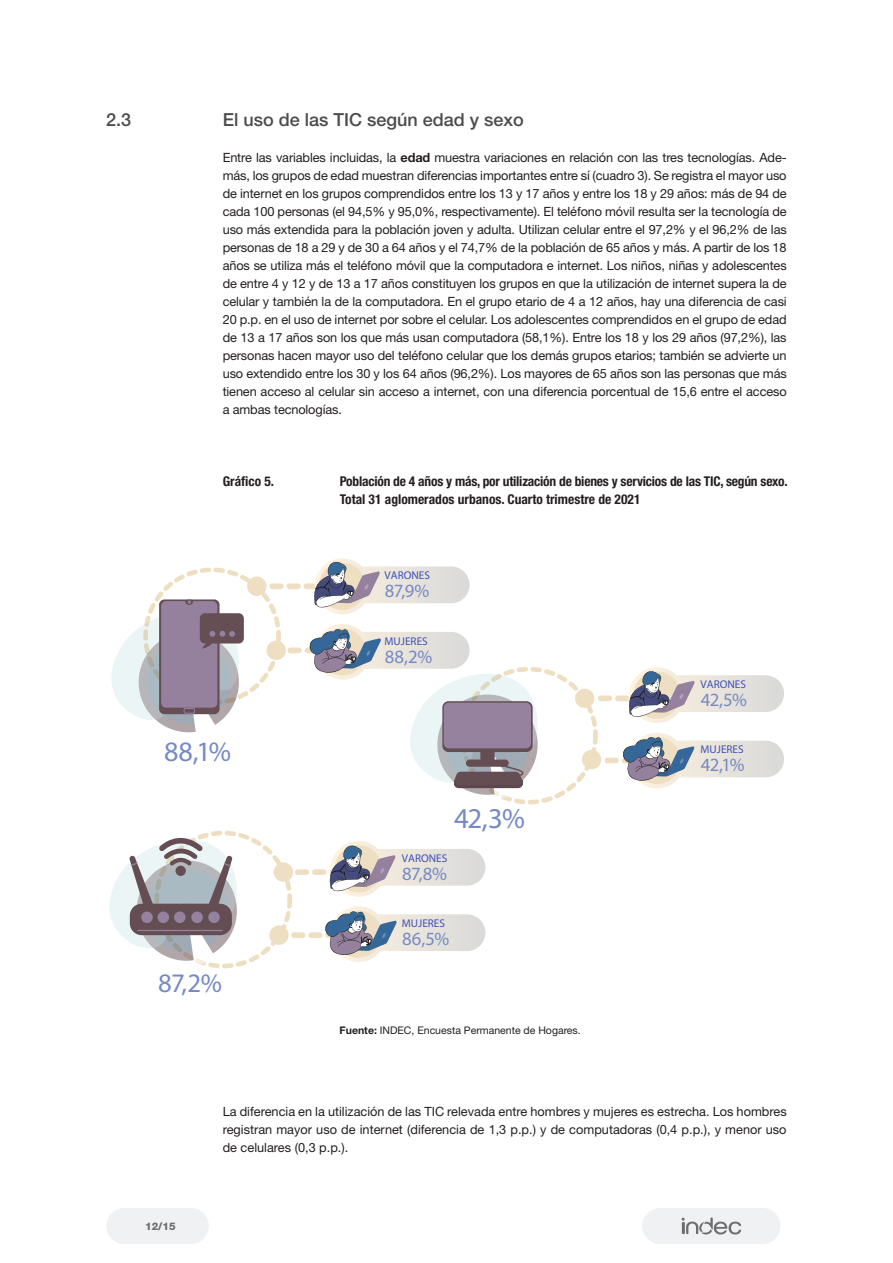
<style>
.page{position:relative;width:893px;height:1263px;background:#fff}
.page>*{position:absolute;margin:0;border:0;box-sizing:border-box;transform-origin:0 0}
.t1{font:700 28.8px "Helvetica Neue LT Std";color:#758ac5}
.t2{font:700 28.2px "Helvetica Neue LT Std";color:#758ac5}
.t3{font:700 26.7px "Helvetica Neue LT Std";color:#758ac5}
.t4{font:700 18.75px "Helvetica Neue LT Std";letter-spacing:-.03em;color:#758ac5}
.H3_título{font:500 18px "Helvetica Neue LT Std";color:#4b4c4d}
.Cuadro_Gráfico_títul{font:700 condensed 13.5px/18px "Helvetica Neue LT Std";letter-spacing:-.015em;color:#231f20}
.texto{font:12.75px/18px "Helvetica Neue LT Std";letter-spacing:-.01em;color:#231f20;text-align:justify}
.t5{font:11.25px "Helvetica Neue LT Std";color:#3f51b5}
.nota_C_G{font:10.5px "Helvetica Neue LT Std";color:#231f20}
.t6{font:800 10.5px "Helvetica Neue LT Std";color:#6c6d70}
.s1{font-weight:700}
</style>
<div class="page">
<div style="left:642px;top:1208px;width:36px;height:36px;background:#f0f1f2;border-radius:50%"></div>
<div style="left:106px;top:1208px;width:36px;height:36px;background:#f0f1f2;border-radius:50%"></div>
<div style="left:745px;top:1208px;width:36px;height:36px;background:#f0f1f2;border-radius:50%"></div>
<div style="left:173px;top:1208px;width:36px;height:36px;background:#f0f1f2;border-radius:50%"></div>
<div style="left:663px;top:1208px;width:103px;height:36px;background:#f0f1f2"></div>
<div style="left:127px;top:1208px;width:67px;height:36px;background:#f0f1f2"></div>
<svg style="left:682px;top:1217px;width:59px;height:17px"></svg>
<div style="left:460px;top:667px;width:138px;height:137px;border:5px dashed #efdfc2;border-radius:50%"></div>
<div style="left:247px;top:577px;width:19px;height:19px;background:#efdfc2;border-radius:50%"></div>
<div style="left:266px;top:641px;width:20px;height:19px;background:#efdfc2;border-radius:50%"></div>
<div style="left:274px;top:862px;width:19px;height:20px;background:#efdfc2;border-radius:50%"></div>
<div style="left:269px;top:925px;width:20px;height:20px;background:#efdfc2;border-radius:50%"></div>
<div style="left:575px;top:689px;width:19px;height:19px;background:#efdfc2;border-radius:50%"></div>
<div style="left:582px;top:750px;width:19px;height:19px;background:#efdfc2;border-radius:50%"></div>
<svg style="left:272px;top:558px;width:198px;height:56px"></svg>
<svg style="left:290px;top:624px;width:248px;height:176px"></svg>
<svg style="left:298px;top:841px;width:187px;height:56px"></svg>
<svg style="left:294px;top:906px;width:191px;height:56px"></svg>
<svg style="left:601px;top:667px;width:183px;height:56px"></svg>
<svg style="left:607px;top:733px;width:177px;height:55px"></svg>
<div style="left:159px;top:599px;width:61px;height:115px;background:#654e54;border-radius:5px"></div>
<div style="left:161px;top:601px;width:56px;height:107px;background:#95819d;border-radius:5px"></div>
<svg style="left:185px;top:599px;width:8px;height:6px"></svg>
<div style="left:200px;top:613px;width:44px;height:30px;background:#654e54;border-radius:5px"></div>
<svg style="left:111px;top:611px;width:128px;height:122px"></svg>
<svg style="left:109px;top:831px;width:128px;height:135px"></svg>
<p class="H3_título" style="left:106px;top:109px;width:27px">2.3</p>
<p class="H3_título" style="left:223px;top:109px;width:303px">El uso de las TIC según edad y sexo</p>
<p class="texto" style="left:223px;top:148px;width:566px">Entre las variables incluidas, la <span class="s1">edad</span> muestra variaciones en relación con las tres tecnologías. Ade&shy;más, los grupos de edad muestran diferencias importantes entre sí (cuadro 3). Se registra el mayor uso de internet en los grupos comprendidos entre los 13 y 17 años y entre los 18 y 29 años: más de 94 de cada 100 personas (el 94,5% y 95,0%, respectivamente). El teléfono móvil resulta ser la tecnología de uso más extendida para la población joven y adulta. Utilizan celular entre el 97,2% y el 96,2% de las personas de 18 a 29 y de 30 a 64 años y el 74,7% de la población de 65 años y más. A partir de los 18 años se utiliza más el teléfono móvil que la computadora e internet. Los niños, niñas y adolescentes de entre 4 y 12 y de 13 a 17 años constituyen los grupos en que la utilización de internet supera la de celular y también la de la computadora. En el grupo etario de 4 a 12 años, hay una diferencia de casi 20 p.p. en el uso de internet por sobre el celular. Los adolescentes comprendidos en el grupo de edad de 13 a 17 años son los que más usan computadora (58,1%). Entre los 18 y los 29 años (97,2%), las personas hacen mayor uso del teléfono celular que los demás grupos etarios; también se advierte un uso extendido entre los 30 y los 64 años (96,2%). Los mayores de 65 años son las personas que más tienen acceso al celular sin acceso a internet, con una diferencia porcentual de 15,6 entre el acceso a ambas tecnologías.</p>
<p class="Cuadro_Gráfico_títul" style="left:223px;top:472px;width:53px">Gráfico 5.</p>
<p class="Cuadro_Gráfico_títul" style="left:340px;top:472px;width:450px">Población de 4 años y más, por utilización de bienes y servicios de las TIC, según sexo.<br>Total 31 aglomerados urbanos. Cuarto trimestre de 2021</p>
<p class="t5" style="left:385px;top:568px;width:47px">VARONES</p>
<p class="t4" style="left:385px;top:579px;width:46px">87,9%</p>
<p class="t5" style="left:385px;top:634px;width:45px">MUJERES</p>
<p class="t2" style="left:164px;top:734px;width:69px">88,1%</p>
<p class="t3" style="left:158px;top:966px;width:65px">87,2%</p>
<p class="t4" style="left:385px;top:645px;width:49px">88,2%</p>
<p class="t1" style="left:454px;top:800px;width:72px">42,3%</p>
<p class="t5" style="left:402px;top:851px;width:47px">VARONES</p>
<p class="t4" style="left:402px;top:862px;width:46px">87,8%</p>
<p class="t5" style="left:402px;top:916px;width:45px">MUJERES</p>
<p class="t4" style="left:402px;top:927px;width:49px">86,5%</p>
<p class="nota_C_G" style="left:340px;top:1024px;width:243px"><span class="s1">Fuente:</span> INDEC, Encuesta Permanente de Hogares.</p>
<p class="t5" style="left:701px;top:677px;width:47px">VARONES</p>
<p class="t4" style="left:701px;top:688px;width:48px">42,5%</p>
<p class="t5" style="left:701px;top:743px;width:45px">MUJERES</p>
<p class="t4" style="left:701px;top:754px;width:45px">42,1%</p>
<p class="t6" style="left:145px;top:1220px;width:32px">12/15</p>
<p class="texto" style="left:223px;top:1102px;width:565px">La diferencia en la utilización de las TIC relevada entre hombres y mujeres es estrecha. Los hombres registran mayor uso de internet (diferencia de 1,3 p.p.) y de computadoras (0,4 p.p.), y menor uso de celulares (0,3 p.p.).</p>
</div>
